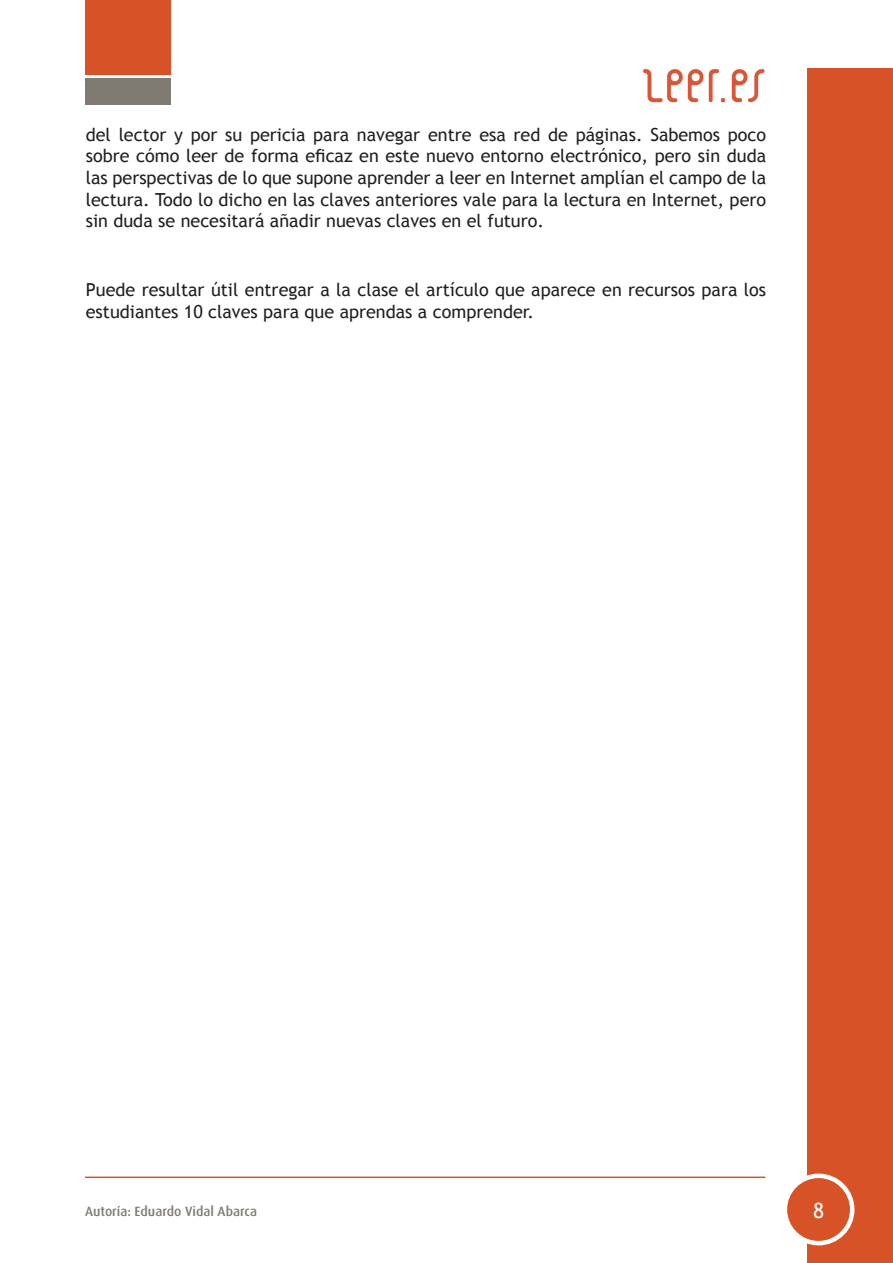
<style>
.page{position:relative;width:893px;height:1263px;background:#fff}
.page>*{position:absolute;margin:0;border:0;box-sizing:border-box;transform-origin:0 0}
.t1{font:21px "Trebuchet MS";color:#fff}
.t2{font:18px/21.6px "Trebuchet MS";color:#231f20;text-align:justify}
.t3{font:500 13.5px "Dax";color:#7f7b72}
</style>
<div class="page">
<div style="left:85px;top:0;width:85px;height:74px;background:#d75327"></div>
<div style="left:85px;top:78px;width:85px;height:27px;background:#7f7b72"></div>
<hr style="left:85px;top:1176px;width:680px;height:2px;background:#d75327">
<div style="left:808px;top:68px;width:85px;height:1195px;background:#d75327"></div>
<div style="left:785px;top:1176px;width:67px;height:67px;background:#d75327;border-radius:50%"></div>
<div style="left:783px;top:1173px;width:71px;height:72px;border:4px solid #fff;border-radius:50%"></div>
<img style="left:642px;top:68px;width:123px;height:35px">
<p class="t2" style="left:86px;top:124px;width:682px">del lector y por su pericia para navegar entre esa red de páginas. Sabemos poco sobre cómo leer de forma eficaz en este nuevo entorno electrónico, pero sin duda las perspectivas de lo que supone aprender a leer en Internet amplían el campo de la lectura. Todo lo dicho en las claves anteriores vale para la lectura en Internet, pero sin duda se necesitará añadir nuevas claves en el futuro.</p>
<p class="t2" style="left:86px;top:279px;width:682px">Puede resultar útil entregar a la clase el artículo que aparece en recursos para los estudiantes 10 claves para que aprendas a comprender.</p>
<p class="t3" style="left:85px;top:1204px;width:174px">Autoría: Eduardo Vidal Abarca</p>
<p class="t1" style="left:813px;top:1198px;width:13px">8</p>
</div>
